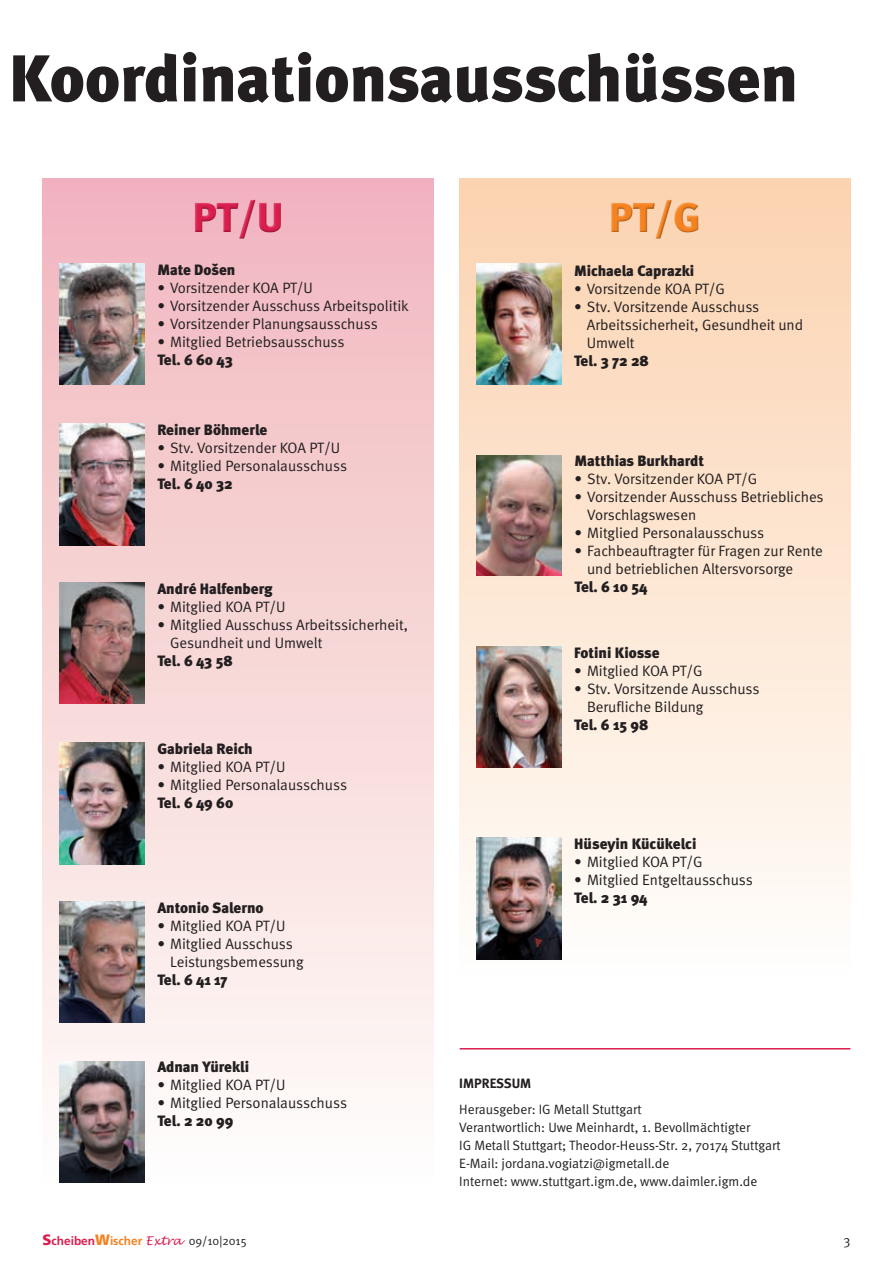
<style>
.page{position:relative;width:893px;height:1263px;background:#fff}
.page>*{position:absolute;margin:0;border:0;box-sizing:border-box;transform-origin:0 0}
.t1{font:900 66px "Meta";color:#231f20}
.t2{font:900 42px "Meta";color:#d91d4d}
.t3{font:900 42px "Meta";color:#f58220}
.t4{font:15px/18px "Meta Normal";color:#231f20}
.t5{font:900 15px "Meta";color:#231f20}
.t6{font:13.5px/18px "Meta Normal";color:#231f20}
.t7{font:700 13.5px "Meta";color:#231f20}
.t8{font:12px "Meta Normal";color:#231f20}
.s1{font-family:"Frutiger";font-weight:900;font-size:15px;color:#d91d4d}
.s2{font-family:"Frutiger";font-weight:700;color:#d91d4d}
.s3{font-family:"Frutiger";font-weight:900;font-size:15px;color:#f58220}
.s4{font-family:"Frutiger";font-weight:700;color:#f58220}
.s5{font-family:"Lucida Handwriting";font-style:italic;color:#d91d4d}
</style>
<div class="page">
<div style="left:459px;top:179px;width:391px;height:799px;background:linear-gradient(to bottom,#fbd2b0,#fdfcfa)"></div>
<div style="left:43px;top:179px;width:391px;height:1006px;background:linear-gradient(to bottom,#f0b5bc,#fdfdf8)"></div>
<div style="left:193px;top:197px;width:90px;height:43px;background:#f2b2c1"></div>
<div style="left:193px;top:199px;width:90px;height:42px;background:#231f20;opacity:.3"></div>
<div style="left:609px;top:197px;width:92px;height:42px;background:#fbd4b2"></div>
<div style="left:609px;top:198px;width:92px;height:43px;background:#231f20;opacity:.3"></div>
<img style="left:476px;top:838px;width:85px;height:121px">
<img style="left:476px;top:646px;width:85px;height:122px">
<img style="left:476px;top:455px;width:85px;height:121px">
<img style="left:476px;top:264px;width:85px;height:121px">
<img style="left:60px;top:264px;width:84px;height:121px">
<img style="left:60px;top:424px;width:84px;height:121px">
<img style="left:60px;top:583px;width:84px;height:121px">
<img style="left:60px;top:743px;width:85px;height:121px">
<img style="left:60px;top:901px;width:84px;height:122px">
<img style="left:60px;top:1061px;width:84px;height:121px">
<hr style="left:460px;top:1048px;width:390px;height:1px;background:#d91d4d">
<h1 class="t1" style="left:9px;top:39px;width:790px">Koordinationsausschüssen</h1>
<h2 class="t2" style="left:193px;top:192px;width:92px">PT/U</h2>
<h2 class="t3" style="left:609px;top:192px;width:93px">PT/G</h2>
<p class="t5" style="left:157px;top:261px;width:80px">Mate Došen</p>
<p class="t4" style="left:157px;top:279px;width:157px">• Vorsitzender KOA PT/U</p>
<p class="t4" style="left:157px;top:297px;width:253px">• Vorsitzender Ausschuss Arbeitspolitik</p>
<p class="t4" style="left:157px;top:315px;width:222px">• Vorsitzender Planungsausschuss</p>
<p class="t4" style="left:157px;top:333px;width:189px">• Mitglied Betriebsausschuss</p>
<p class="t5" style="left:157px;top:351px;width:77px">Tel. 6 60 43</p>
<p class="t5" style="left:157px;top:420px;width:112px">Reiner Böhmerle</p>
<p class="t4" style="left:157px;top:438px;width:184px">• Stv. Vorsitzender KOA PT/U</p>
<p class="t4" style="left:157px;top:456px;width:191px">• Mitglied Personalausschuss</p>
<p class="t5" style="left:157px;top:474px;width:77px">Tel. 6 40 32</p>
<p class="t5" style="left:157px;top:580px;width:117px">André Halfenberg</p>
<p class="t4" style="left:157px;top:598px;width:130px">• Mitglied KOA PT/U</p>
<p class="t4" style="left:170px;top:616px;width:239px;text-indent:-13px">• Mitglied Ausschuss Arbeitssicherheit,<br>Gesundheit und Umwelt</p>
<p class="t5" style="left:157px;top:652px;width:77px">Tel. 6 43 58</p>
<p class="t5" style="left:157px;top:739px;width:97px">Gabriela Reich</p>
<p class="t4" style="left:157px;top:757px;width:130px">• Mitglied KOA PT/U</p>
<p class="t4" style="left:157px;top:775px;width:191px">• Mitglied Personalausschuss</p>
<p class="t5" style="left:157px;top:793px;width:77px">Tel. 6 49 60</p>
<p class="t5" style="left:157px;top:899px;width:108px">Antonio Salerno</p>
<p class="t4" style="left:157px;top:916px;width:130px">• Mitglied KOA PT/U</p>
<p class="t4" style="left:170px;top:934px;width:135px;text-indent:-13px">• Mitglied Ausschuss<br>Leistungsbemessung</p>
<p class="t5" style="left:157px;top:971px;width:72px">Tel. 6 41 17</p>
<p class="t5" style="left:157px;top:1058px;width:93px">Adnan Yürekli</p>
<p class="t4" style="left:157px;top:1076px;width:130px">• Mitglied KOA PT/U</p>
<p class="t4" style="left:157px;top:1094px;width:191px">• Mitglied Personalausschuss</p>
<p class="t5" style="left:157px;top:1112px;width:78px">Tel. 2 20 99</p>
<p class="t5" style="left:574px;top:261px;width:122px">Michaela Caprazki</p>
<p class="t4" style="left:574px;top:279px;width:152px">• Vorsitzende KOA PT/G</p>
<p class="t4" style="left:587px;top:297px;width:218px;text-indent:-13px">• Stv. Vorsitzende Ausschuss<br>Arbeitssicherheit, Gesundheit und<br>Umwelt</p>
<p class="t5" style="left:574px;top:351px;width:76px">Tel. 3 72 28</p>
<p class="t5" style="left:574px;top:452px;width:131px">Matthias Burkhardt</p>
<p class="t4" style="left:574px;top:470px;width:184px">• Stv. Vorsitzender KOA PT/G</p>
<p class="t4" style="left:587px;top:488px;width:238px;text-indent:-13px">• Vorsitzender Ausschuss Betriebliches<br>Vorschlagswesen</p>
<p class="t4" style="left:574px;top:524px;width:191px">• Mitglied Personalausschuss</p>
<p class="t4" style="left:587px;top:542px;width:237px;text-indent:-13px">• Fachbeauftragter für Fragen zur Rente und betrieblichen Altersvorsorge</p>
<p class="t5" style="left:574px;top:578px;width:75px">Tel. 6 10 54</p>
<p class="t5" style="left:574px;top:643px;width:87px">Fotini Kiosse</p>
<p class="t4" style="left:574px;top:661px;width:130px">• Mitglied KOA PT/G</p>
<p class="t4" style="left:587px;top:679px;width:174px;text-indent:-13px">• Stv. Vorsitzende Ausschuss<br>Berufliche Bildung</p>
<p class="t5" style="left:574px;top:715px;width:76px">Tel. 6 15 98</p>
<p class="t5" style="left:574px;top:835px;width:124px">Hüseyin Kücükelci</p>
<p class="t4" style="left:574px;top:853px;width:130px">• Mitglied KOA PT/G</p>
<p class="t4" style="left:574px;top:871px;width:180px">• Mitglied Entgeltausschuss</p>
<p class="t5" style="left:574px;top:889px;width:75px">Tel. 2 31 94</p>
<p class="t7" style="left:459px;top:1075px;width:74px">IMPRESSUM</p>
<p class="t6" style="left:459px;top:1100px;width:323px">Herausgeber: IG Metall Stuttgart<br>Verantwortlich: Uwe Meinhardt, 1. Bevollmächtigter<br>IG Metall Stuttgart; Theodor-Heuss-Str. 2, 70174 Stuttgart E-Mail: jordana.vogiatzi@igmetall.de<br>Internet: www.stuttgart.igm.de, www.daimler.igm.de</p>
<p class="t8" style="left:43px;top:1234px;width:206px"><span class="s1">S</span><span class="s2">cheiben</span><span class="s3">W</span><span class="s4">ischer</span> <span class="s5">Extra</span> 09/10|2015</p>
<p class="t6" style="left:843px;top:1231px;width:8px">3</p>
</div>
